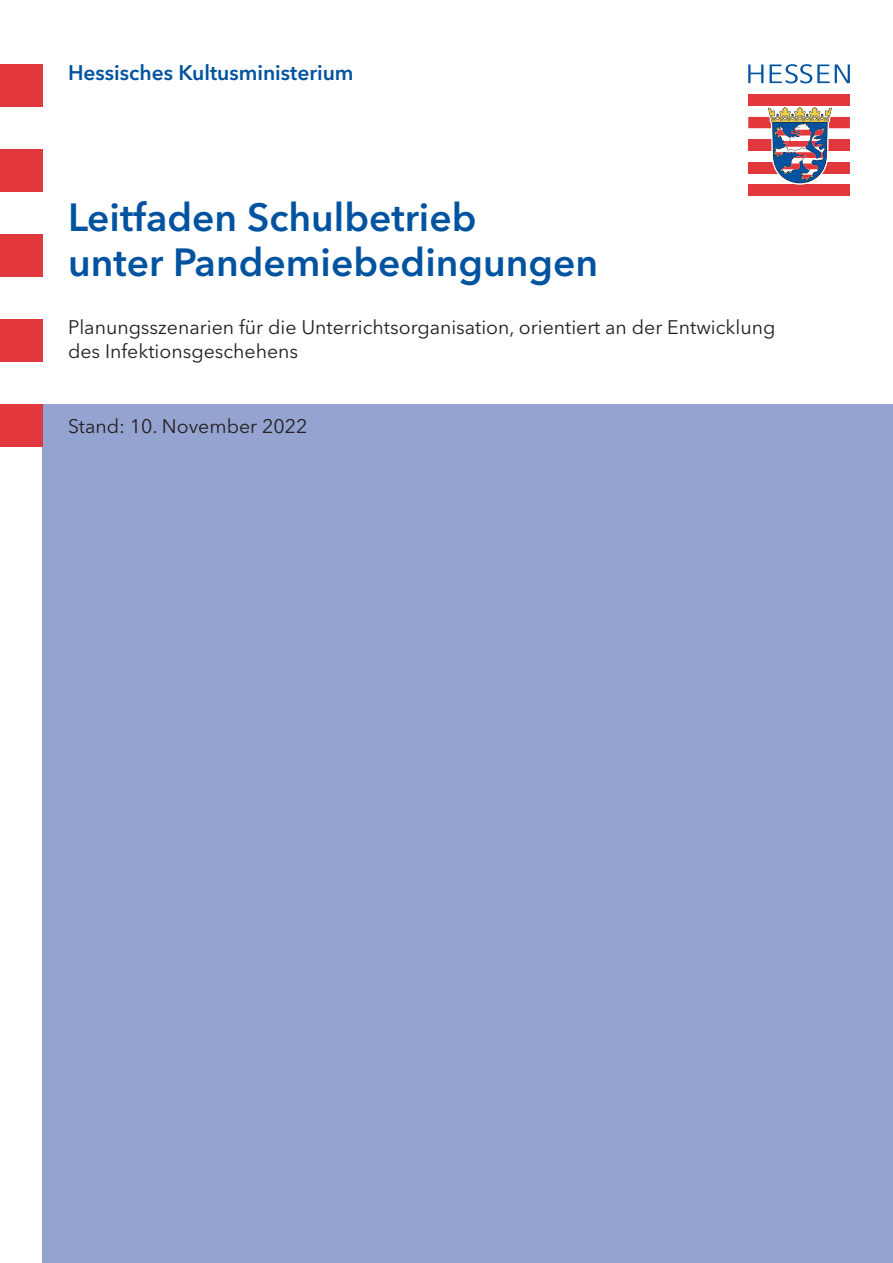
<style>
.page{position:relative;width:893px;height:1263px;background:#fff}
.page>*{position:absolute;margin:0;border:0;box-sizing:border-box;transform-origin:0 0}
.t1{font:600 39px/45px "Avenir Next LT Pro";color:#0153a0}
.t2{font:600 21px "Avenir Next LT Pro";color:#0153a0}
.t3{font:19.5px/24px "Avenir Next LT Pro";color:#231f20}
</style>
<div class="page">
<div style="left:0;top:64px;width:43px;height:42px;background:#e1373d"></div>
<div style="left:0;top:234px;width:43px;height:42px;background:#e1373d"></div>
<div style="left:0;top:149px;width:43px;height:42px;background:#e1373d"></div>
<div style="left:0;top:319px;width:43px;height:43px;background:#e1373d"></div>
<div style="left:748px;top:94px;width:102px;height:12px;background:#e1373d"></div>
<div style="left:748px;top:117px;width:102px;height:11px;background:#e1373d"></div>
<div style="left:748px;top:140px;width:102px;height:11px;background:#e1373d"></div>
<div style="left:748px;top:162px;width:102px;height:11px;background:#e1373d"></div>
<div style="left:748px;top:185px;width:102px;height:11px;background:#e1373d"></div>
<svg style="left:766px;top:107px;width:67px;height:78px"></svg>
<svg style="left:748px;top:64px;width:15px;height:19px"></svg>
<svg style="left:770px;top:64px;width:80px;height:19px"></svg>
<div style="left:43px;top:404px;width:850px;height:859px;background:#94a3d0"></div>
<div style="left:0;top:404px;width:43px;height:43px;background:#e1373d"></div>
<p class="t2" style="left:68px;top:60px;width:287px">Hessisches Kultusministerium</p>
<h1 class="t1" style="left:68px;top:195px;width:532px">Leitfaden Schulbetrieb<br>unter Pandemiebedingungen</h1>
<p class="t3" style="left:68px;top:315px;width:709px">Planungsszenarien für die Unterrichtsorganisation, orientiert an der Entwicklung des Infektionsgeschehens</p>
<p class="t3" style="left:68px;top:414px;width:241px">Stand: 10. November 2022</p>
</div>
